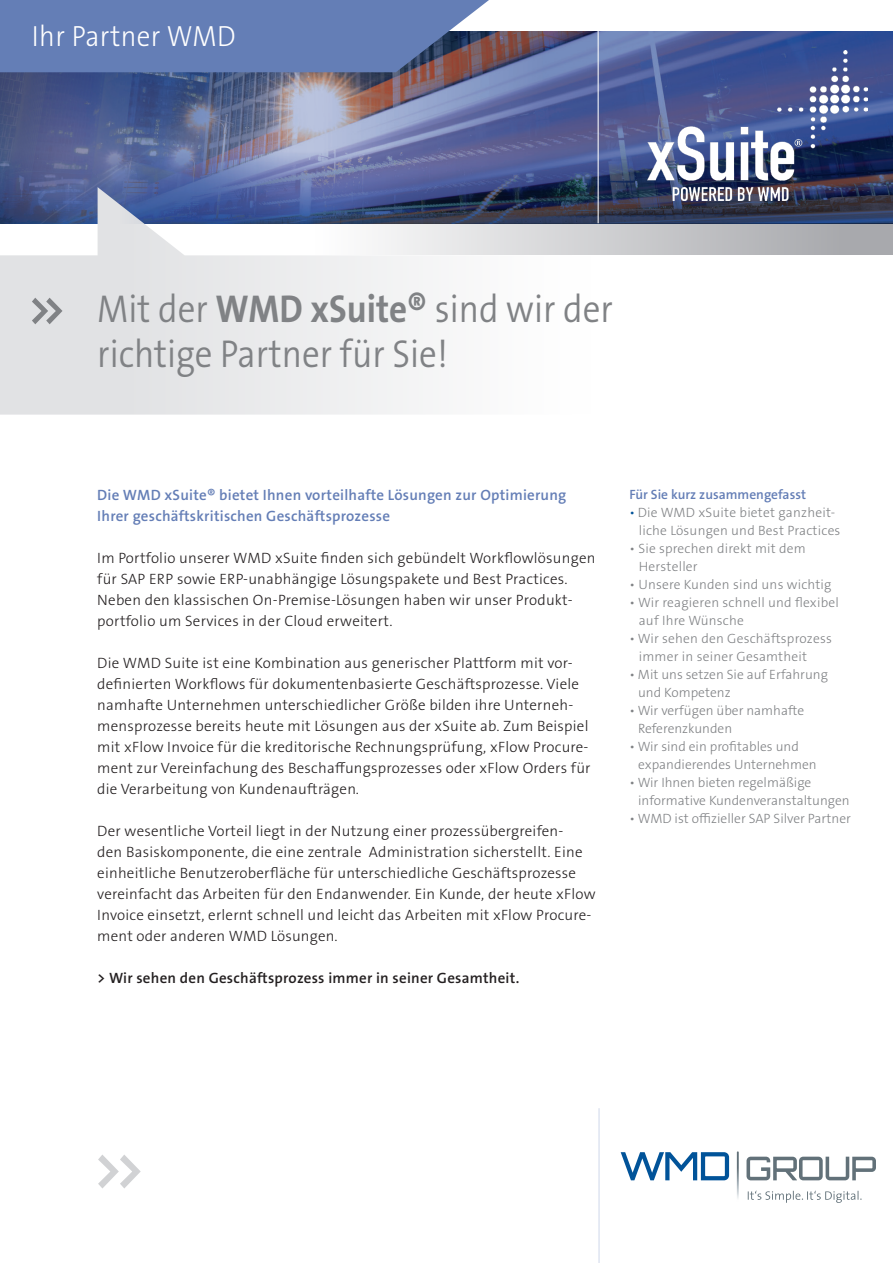
<style>
.page{position:relative;width:893px;height:1263px;background:#fff}
.page>*{position:absolute;margin:0;border:0;box-sizing:border-box;transform-origin:0 0}
.t1{font:300 39px "The Sans B W4";color:#808285;scale:.9 1}
.t2{font:300 29.25px "The Sans B W3";letter-spacing:.015em;color:#fff;scale:.93 1}
.t3{font:300 15px/21px "The Sans B W3";letter-spacing:.015em;color:#231f20}
.t4{font:600 15px/21px "The Sans B W6";letter-spacing:.015em;color:#647eb6}
.t5{font:600 15px "The Sans B W6";letter-spacing:.015em;color:#231f20}
.t6{font:300 13.5px/18px "The Sans B W3";color:#808285}
.t7{font:600 13.5px "The Sans B W6";color:#647eb6}
.s1{font-family:"The Sans B W7";font-weight:700}
.s2{color:#015399}
</style>
<div class="page">
<img style="left:0;top:32px;width:893px;height:191px">
<hr style="left:599px;top:1108px;width:1px;height:155px;background:#cfd7ea">
<svg style="left:591px;top:223px;width:302px;height:32px;background:#b4b5b9"></svg>
<svg style="left:0;top:187px;width:591px;height:228px;fill:#e9eaeb"></svg>
<hr style="left:598px;top:0;width:1px;height:223px;background:#fff">
<svg style="left:0;top:0;width:489px;height:72px;background:#657caf"></svg>
<svg style="left:32px;top:298px;width:31px;height:26px"></svg>
<svg style="left:98px;top:1155px;width:43px;height:33px"></svg>
<img style="left:647px;top:50px;width:220px;height:151px">
<svg style="left:748px;top:1190px;width:114px;height:13px"></svg>
<svg style="left:621px;top:1152px;width:108px;height:28px"></svg>
<svg style="left:746px;top:1157px;width:130px;height:23px"></svg>
<svg style="left:737px;top:1151px;width:2px;height:48px"></svg>
<p class="t2" style="left:32px;top:17px;width:221px">Ihr Partner WMD</p>
<p class="t1" style="left:97px;top:284px;width:574px">Mit der <span class="s1">WMD xSuite®</span> sind wir der</p>
<p class="t1" style="left:97px;top:329px;width:391px">richtige Partner für Sie!</p>
<p class="t4" style="left:97px;top:485px;width:471px">Die WMD xSuite® bietet Ihnen vorteilhafte Lösungen zur Optimierung<br>Ihrer geschäftskritischen Geschäftsprozesse</p>
<p class="t3" style="left:97px;top:548px;width:500px">Im Portfolio unserer WMD xSuite finden sich gebündelt Workflowlösungen für SAP ERP sowie ERP-unabhängige Lösungspakete und Best Practices.</p>
<p class="t3" style="left:97px;top:590px;width:477px">Neben den klassischen On-Premise-Lösungen haben wir unser Produkt&shy;portfolio um Services in der Cloud erweitert.</p>
<p class="t3" style="left:97px;top:653px;width:495px">Die WMD Suite ist eine Kombination aus generischer Plattform mit vor&shy;definierten Workflows für dokumentenbasierte Geschäftsprozesse. Viele namhafte Unternehmen unterschiedlicher Größe bilden ihre Unterneh&shy;mensprozesse bereits heute mit Lösungen aus der xSuite ab. Zum Beispiel mit xFlow Invoice für die kreditorische Rechnungsprüfung, xFlow Procure&shy;ment zur Vereinfachung des Beschaffungsprozesses oder xFlow Orders für die Verarbeitung von Kundenaufträgen.</p>
<p class="t3" style="left:97px;top:821px;width:500px">Der wesentliche Vorteil liegt in der Nutzung einer prozessübergreifen-<br>den Basiskomponente, die eine zentrale Administration sicherstellt. Eine einheitliche Benutzeroberfläche für unterschiedliche Geschäftsprozesse vereinfacht das Arbeiten für den Endanwender. Ein Kunde, der heute xFlow Invoice einsetzt, erlernt schnell und leicht das Arbeiten mit xFlow Procure&shy;ment oder anderen WMD Lösungen.</p>
<p class="t5" style="left:97px;top:968px;width:423px">&gt; Wir sehen den Geschäftsprozess immer in seiner Gesamtheit.</p>
<p class="t7" style="left:629px;top:486px;width:178px">Für Sie kurz zusammengefasst</p>
<p class="t6" style="left:629px;top:503px;width:207px"><span class="s2">•</span> Die WMD xSuite bietet ganzheit-</p>
<p class="t6" style="left:639px;top:521px;width:203px">liche Lösungen und Best Practices</p>
<p class="t6" style="left:629px;top:539px;width:178px">• Sie sprechen direkt mit dem</p>
<p class="t6" style="left:639px;top:557px;width:60px">Hersteller</p>
<p class="t6" style="left:629px;top:575px;width:204px">• Unsere Kunden sind uns wichtig</p>
<p class="t6" style="left:639px;top:593px;width:202px;text-indent:-9px">• Wir reagieren schnell und flexibel auf Ihre Wünsche</p>
<p class="t6" style="left:639px;top:629px;width:195px;text-indent:-9px">• Wir sehen den Geschäftsprozess immer in seiner Gesamtheit</p>
<p class="t6" style="left:638px;top:665px;width:191px;text-indent:-9px">• Mit uns setzen Sie auf Erfahrung und Kompetenz</p>
<p class="t6" style="left:638px;top:701px;width:168px;text-indent:-9px">• Wir verfügen über namhafte<br>Referenzkunden</p>
<p class="t6" style="left:638px;top:737px;width:180px;text-indent:-9px">• Wir sind ein profitables und expandierendes Unternehmen</p>
<p class="t6" style="left:638px;top:773px;width:213px;text-indent:-9px">• Wir Ihnen bieten regelmäßige informative Kundenveranstaltungen</p>
<p class="t6" style="left:629px;top:809px;width:223px">• WMD ist offizieller SAP Silver Partner</p>
</div>
